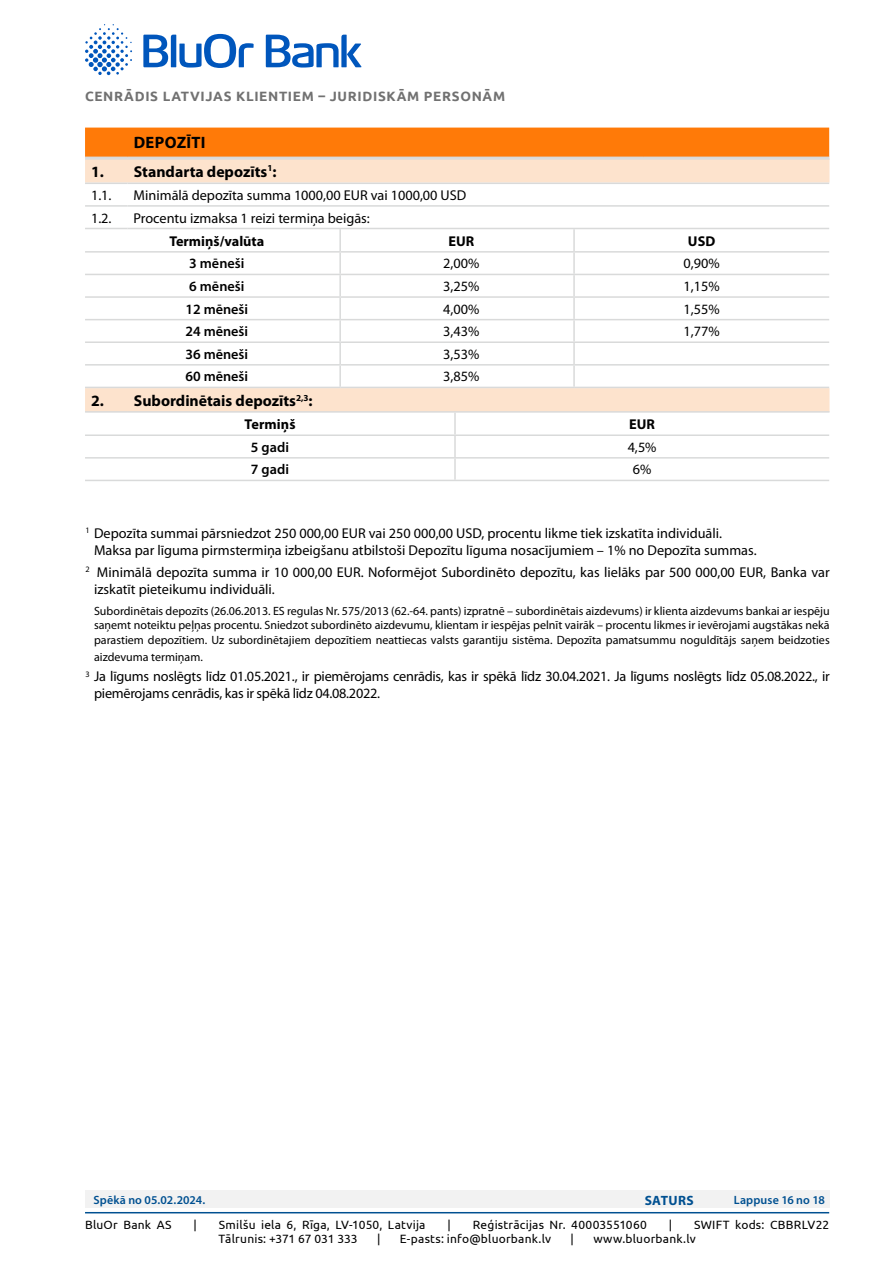
<style>
.page{position:relative;width:893px;height:1263px;background:#fff}
.page>*{position:absolute;margin:0;border:0;box-sizing:border-box;transform-origin:0 0}
.t1{font:700 16.5px "Myriad Pro";letter-spacing:.02em;color:#000}
.t2{font:700 15.75px "Myriad Pro";color:#000}
.t3{font:14.25px/17.1px "Myriad Pro";color:#000}
.t4{font:14.25px/16.2px "Myriad Pro";letter-spacing:-.02em;color:#000}
.t5{font:600 14.25px "Myriad Pro";color:#000}
.t6{font:700 14.25px "Myriad Pro";color:#000}
.t7{font:700 13.5px "Ubuntu";letter-spacing:.05em;color:#717171}
.t8{font:700 13.5px "Myriad Pro";letter-spacing:.025em;color:#005091}
.t9{font:12px/14.4px "Myriad Pro";color:#000;text-align:justify}
.t10{font:12px "Ubuntu";letter-spacing:.02em;color:#000}
.t11{font:600 12px "Myriad Pro";letter-spacing:.01em;color:#005091}
</style>
<div class="page">
<hr style="left:85px;top:1212px;width:744px;height:1px;background:#005091">
<div style="left:85px;top:1191px;width:744px;height:17px;background:#f2f2f2"></div>
<svg style="left:85px;top:24px;width:47px;height:51px"></svg>
<svg style="left:143px;top:34px;width:111px;height:34px"></svg>
<svg style="left:266px;top:35px;width:96px;height:33px"></svg>
<svg style="left:85px;top:128px;width:744px;height:55px;background:#fcaa63"></svg>
<hr style="left:85px;top:158px;width:43px;height:2px;background:#d9dada">
<hr style="left:128px;top:158px;width:701px;height:2px;background:#d9dada">
<hr style="left:85px;top:183px;width:43px;height:1px;background:#d9dada">
<hr style="left:128px;top:183px;width:701px;height:1px;background:#d9dada">
<hr style="left:85px;top:205px;width:43px;height:2px;background:#d9dada">
<hr style="left:128px;top:205px;width:701px;height:2px;background:#d9dada">
<hr style="left:85px;top:228px;width:43px;height:1px;background:#d9dada">
<hr style="left:128px;top:228px;width:701px;height:1px;background:#d9dada">
<hr style="left:455px;top:434px;width:374px;height:2px;background:#d9dada">
<hr style="left:455px;top:457px;width:374px;height:2px;background:#d9dada">
<hr style="left:455px;top:480px;width:374px;height:1px;background:#d9dada">
<hr style="left:454px;top:413px;width:2px;height:21px;background:#d9dada">
<hr style="left:454px;top:436px;width:2px;height:21px;background:#d9dada">
<hr style="left:454px;top:459px;width:2px;height:21px;background:#d9dada">
<hr style="left:85px;top:434px;width:370px;height:2px;background:#d9dada">
<hr style="left:85px;top:457px;width:370px;height:2px;background:#d9dada">
<hr style="left:85px;top:480px;width:370px;height:1px;background:#d9dada">
<div style="left:85px;top:388px;width:744px;height:23px;background:#fde3cd"></div>
<hr style="left:85px;top:411px;width:43px;height:2px;background:#d9dada">
<hr style="left:128px;top:411px;width:701px;height:2px;background:#d9dada">
<hr style="left:339px;top:229px;width:2px;height:22px;background:#d9dada">
<hr style="left:573px;top:229px;width:2px;height:22px;background:#d9dada">
<hr style="left:85px;top:251px;width:255px;height:2px;background:#d9dada">
<hr style="left:340px;top:251px;width:234px;height:2px;background:#d9dada">
<hr style="left:339px;top:253px;width:2px;height:21px;background:#d9dada">
<hr style="left:574px;top:251px;width:255px;height:2px;background:#d9dada">
<hr style="left:573px;top:253px;width:2px;height:21px;background:#d9dada">
<hr style="left:85px;top:274px;width:255px;height:1px;background:#d9dada">
<hr style="left:340px;top:274px;width:234px;height:1px;background:#d9dada">
<hr style="left:339px;top:275px;width:2px;height:21px;background:#d9dada">
<hr style="left:574px;top:274px;width:255px;height:1px;background:#d9dada">
<hr style="left:573px;top:275px;width:2px;height:21px;background:#d9dada">
<hr style="left:85px;top:296px;width:255px;height:2px;background:#d9dada">
<hr style="left:340px;top:296px;width:234px;height:2px;background:#d9dada">
<hr style="left:339px;top:298px;width:2px;height:21px;background:#d9dada">
<hr style="left:574px;top:296px;width:255px;height:2px;background:#d9dada">
<hr style="left:573px;top:298px;width:2px;height:21px;background:#d9dada">
<hr style="left:85px;top:319px;width:255px;height:1px;background:#d9dada">
<hr style="left:340px;top:319px;width:234px;height:1px;background:#d9dada">
<hr style="left:339px;top:320px;width:2px;height:21px;background:#d9dada">
<hr style="left:574px;top:319px;width:255px;height:1px;background:#d9dada">
<hr style="left:573px;top:320px;width:2px;height:21px;background:#d9dada">
<hr style="left:85px;top:341px;width:255px;height:2px;background:#d9dada">
<hr style="left:340px;top:341px;width:234px;height:2px;background:#d9dada">
<hr style="left:339px;top:343px;width:2px;height:21px;background:#d9dada">
<hr style="left:574px;top:341px;width:255px;height:2px;background:#d9dada">
<hr style="left:573px;top:343px;width:2px;height:21px;background:#d9dada">
<hr style="left:85px;top:364px;width:255px;height:2px;background:#d9dada">
<hr style="left:340px;top:364px;width:234px;height:2px;background:#d9dada">
<hr style="left:339px;top:366px;width:2px;height:21px;background:#d9dada">
<hr style="left:574px;top:364px;width:255px;height:2px;background:#d9dada">
<hr style="left:573px;top:366px;width:2px;height:21px;background:#d9dada">
<hr style="left:85px;top:387px;width:255px;height:1px;background:#d9dada">
<hr style="left:340px;top:387px;width:234px;height:1px;background:#d9dada">
<hr style="left:574px;top:387px;width:255px;height:1px;background:#d9dada">
<p class="t7" style="left:85px;top:88px;width:422px">CENRĀDIS LATVIJAS KLIENTIEM – JURIDISKĀM PERSONĀM</p>
<p class="t1" style="left:134px;top:134px;width:73px">DEPOZĪTI</p>
<p class="t2" style="left:91px;top:162px;width:187px">1. Standarta depozīts<sup>1</sup>:</p>
<p class="t3" style="left:91px;top:187px;width:22px">1.1.</p>
<p class="t3" style="left:134px;top:187px;width:334px">Minimālā depozīta summa 1000,00 EUR vai 1000,00 USD</p>
<p class="t3" style="left:91px;top:209px;width:22px">1.2.</p>
<p class="t3" style="left:134px;top:209px;width:238px">Procentu izmaksa 1 reizi termiņa beigās:</p>
<p class="t6" style="left:169px;top:233px;width:96px">Termiņš/valūta</p>
<p class="t6" style="left:448px;top:233px;width:27px">EUR</p>
<p class="t6" style="left:688px;top:233px;width:29px">USD</p>
<p class="t5" style="left:189px;top:256px;width:57px">3 mēneši</p>
<p class="t3" style="left:443px;top:255px;width:38px">2,00%</p>
<p class="t3" style="left:683px;top:255px;width:38px">0,90%</p>
<p class="t5" style="left:189px;top:278px;width:57px">6 mēneši</p>
<p class="t3" style="left:443px;top:278px;width:38px">3,25%</p>
<p class="t3" style="left:683px;top:278px;width:38px">1,15%</p>
<p class="t5" style="left:185px;top:301px;width:64px">12 mēneši</p>
<p class="t3" style="left:443px;top:301px;width:38px">4,00%</p>
<p class="t3" style="left:683px;top:301px;width:38px">1,55%</p>
<p class="t5" style="left:185px;top:324px;width:64px">24 mēneši</p>
<p class="t3" style="left:443px;top:323px;width:38px">3,43%</p>
<p class="t3" style="left:683px;top:323px;width:38px">1,77%</p>
<p class="t5" style="left:185px;top:346px;width:64px">36 mēneši</p>
<p class="t3" style="left:443px;top:346px;width:38px">3,53%</p>
<p class="t5" style="left:185px;top:369px;width:64px">60 mēneši</p>
<p class="t3" style="left:443px;top:368px;width:38px">3,85%</p>
<p class="t2" style="left:91px;top:392px;width:223px">2. Subordinētais depozīts<sup>2,3</sup>:</p>
<p class="t6" style="left:244px;top:416px;width:53px">Termiņš</p>
<p class="t6" style="left:629px;top:416px;width:27px">EUR</p>
<p class="t5" style="left:251px;top:439px;width:40px">5 gadi</p>
<p class="t3" style="left:628px;top:439px;width:30px">4,5%</p>
<p class="t5" style="left:251px;top:462px;width:40px">7 gadi</p>
<p class="t3" style="left:633px;top:461px;width:20px">6%</p>
<p class="t3" style="left:94px;top:525px;width:664px;text-indent:-9px"><sup>1</sup> Depozīta summai pārsniedzot 250 000,00 EUR vai 250 000,00 USD, procentu likme tiek izskatīta individuāli.<br>Maksa par līguma pirmstermiņa izbeigšanu atbilstoši Depozītu līguma nosacījumiem – 1% no Depozīta summas.</p>
<p class="t3" style="left:94px;top:563px;width:737px;text-indent:-8px"><sup>2</sup> Minimālā depozīta summa ir 10 000,00 EUR. Noformējot Subordinēto depozītu, kas lielāks par 500 000,00 EUR, Banka var izskatīt pieteikumu individuāli.</p>
<p class="t9" style="left:94px;top:604px;width:737px">Subordinētais depozīts (26.06.2013. ES regulas Nr. 575/2013 (62.-64. pants) izpratnē – subordinētais aizdevums) ir klienta aizdevums bankai ar iespēju saņemt noteiktu peļņas procentu. Sniedzot subordinēto aizdevumu, klientam ir iespējas pelnīt vairāk – procentu likmes ir ievērojami augstākas nekā parastiem depozītiem. Uz subordinētajiem depozītiem neattiecas valsts garantiju sistēma. Depozīta pamatsummu noguldītājs saņem beidzoties</p>
<p class="t9" style="left:94px;top:650px;width:110px">aizdevuma termiņam.</p>
<p class="t4" style="left:94px;top:669px;width:737px;text-indent:-9px"><sup>3</sup> Ja līgums noslēgts līdz 01.05.2021., ir piemērojams cenrādis, kas ir spēkā līdz 30.04.2021. Ja līgums noslēgts līdz 05.08.2022., ir piemērojams cenrādis, kas ir spēkā līdz 04.08.2022.</p>
<p class="t11" style="left:94px;top:1193px;width:113px">Spēkā no 05.02.2024.</p>
<p class="t11" style="left:734px;top:1193px;width:93px">Lappuse 16 no 18</p>
<p class="t8" style="left:645px;top:1193px;width:51px">SATURS</p>
<p class="t10" style="left:85px;top:1217px;width:88px">BluOr Bank AS</p>
<p class="t10" style="left:194px;top:1217px;width:5px">|</p>
<p class="t10" style="left:219px;top:1217px;width:208px">Smilšu iela 6, Rīga, LV-1050, Latvija</p>
<p class="t10" style="left:447px;top:1217px;width:5px">|</p>
<p class="t10" style="left:473px;top:1217px;width:176px">Reģistrācijas Nr. 40003551060</p>
<p class="t10" style="left:669px;top:1217px;width:5px">|</p>
<p class="t10" style="left:694px;top:1217px;width:137px">SWIFT kods: CBBRLV22</p>
<p class="t10" style="left:218px;top:1231px;width:141px">Tālrunis: +371 67 031 333</p>
<p class="t10" style="left:377px;top:1231px;width:5px">|</p>
<p class="t10" style="left:400px;top:1231px;width:153px">E-pasts: info@bluorbank.lv</p>
<p class="t10" style="left:571px;top:1231px;width:5px">|</p>
<p class="t10" style="left:593px;top:1231px;width:104px">www.bluorbank.lv</p>
</div>
